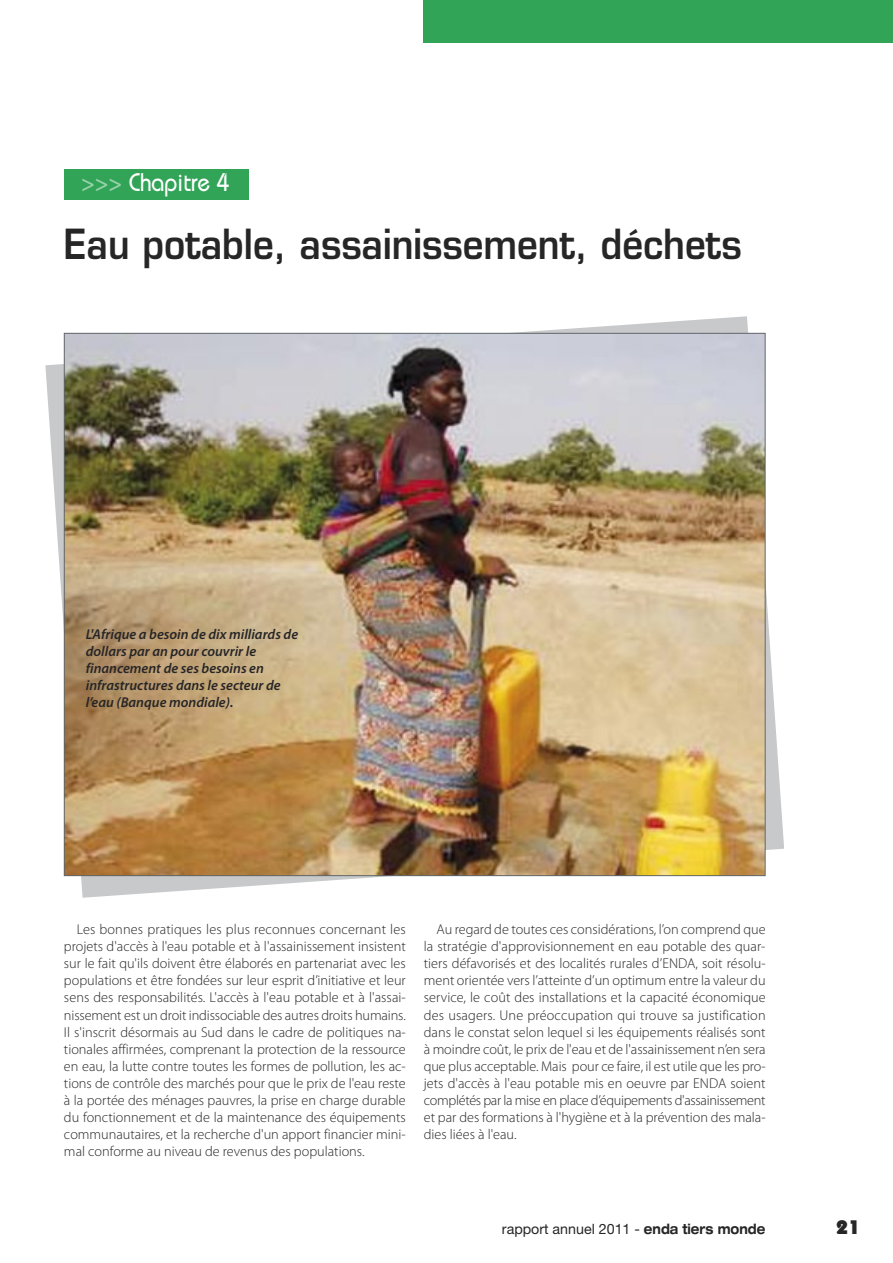
<style>
.page{position:relative;width:893px;height:1263px;background:#fff}
.page>*{position:absolute;margin:0;border:0;box-sizing:border-box;transform-origin:0 0}
.t1{font:600 40.5px "Eurostile";color:#272627;scale:.9 1}
.t2{font:25.5px "Bahamas Plain";color:#fff;scale:.9 1}
.t3{font:19.5px "Bahamas Heavy Plain";color:#272627}
.t4{font:300 14.25px/17.1px "Myriad Pro";color:#272627;text-align:justify}
.t5{font:italic 600 14.25px/17.1px "Myriad Pro";color:#272627}
.t6{font:14.25px "Helvetica Neue";color:#272627}
.s1{color:#98d2ab}
.s2{font-weight:700;font-stretch:expanded}
</style>
<div class="page">
<div style="left:423px;top:0;width:470px;height:43px;background:#32a457"></div>
<div style="left:64px;top:169px;width:184px;height:31px;background:#32a457"></div>
<svg style="left:45px;top:316px;width:739px;height:582px"></svg>
<img style="left:66px;top:335px;width:697px;height:539px">
<h2 class="t2" style="left:81px;top:167px;width:166px"><span class="s1">&gt;&gt;&gt;</span> Chapitre 4</h2>
<h1 class="t1" style="left:64px;top:228px;width:754px">Eau potable, assainissement, déchets</h1>
<p class="t5" style="left:86px;top:626px;width:214px">L'Afrique a besoin de dix milliards de dollars par an pour couvrir le financement de ses besoins en infrastructures dans le secteur de l’eau (Banque mondiale).</p>
<p class="t4" style="left:64px;top:922px;width:343px;text-indent:13px">Les bonnes pratiques les plus reconnues concernant les projets d'accès à l'eau potable et à l'assainissement insistent sur le fait qu'ils doivent être élaborés en partenariat avec les populations et être fondées sur leur esprit d’initiative et leur sens des responsabilités. L'accès à l'eau potable et à l'assai&shy;nissement est un droit indissociable des autres droits humains.<br>Il s'inscrit désormais au Sud dans le cadre de politiques na&shy;tionales affirmées, comprenant la protection de la ressource en eau, la lutte contre toutes les formes de pollution, les ac&shy;tions de contrôle des marchés pour que le prix de l'eau reste à la portée des ménages pauvres, la prise en charge durable du fonctionnement et de la maintenance des équipements communautaires, et la recherche d'un apport financier mini&shy;mal conforme au niveau de revenus des populations.</p>
<p class="t4" style="left:424px;top:922px;width:343px;text-indent:13px">Au regard de toutes ces considérations, l’on comprend que la stratégie d'approvisionnement en eau potable des quar&shy;tiers défavorisés et des localités rurales d’ENDA, soit résolu&shy;ment orientée vers l’atteinte d’un optimum entre la valeur du service, le coût des installations et la capacité économique des usagers. Une préoccupation qui trouve sa justification dans le constat selon lequel si les équipements réalisés sont à moindre coût, le prix de l'eau et de l'assainissement n’en sera que plus acceptable. Mais pour ce faire, il est utile que les pro&shy;jets d'accès à l'eau potable mis en oeuvre par ENDA soient complétés par la mise en place d’équipements d'assainissement et par des formations à l'hygiène et à la prévention des mala&shy;dies liées à l'eau.</p>
<p class="t6" style="left:502px;top:1221px;width:265px">rapport annuel 2011 - <span class="s2">enda tiers monde</span></p>
<h3 class="t3" style="left:836px;top:1216px;width:25px">21</h3>
</div>
